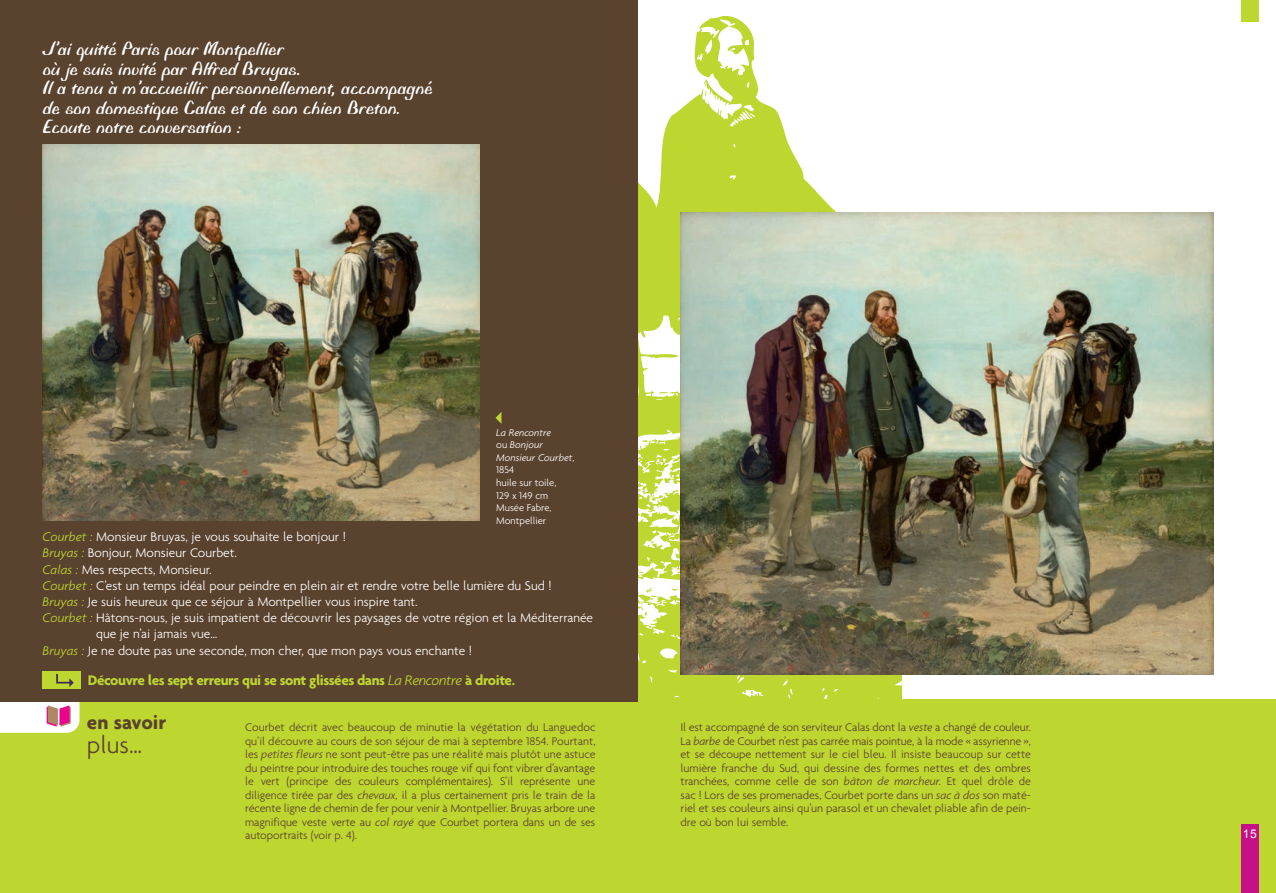
<style>
.page{position:relative;width:1276px;height:893px;background:#fff}
.page>*{position:absolute;margin:0;border:0;box-sizing:border-box;transform-origin:0 0}
.t1{font:300 25.5px "Agenda";color:#59422e}
.t2{font:700 21px "Agenda";color:#59422e}
.t3{font:20.25px/19.5px "Biffo";color:#fff}
.t4{font:700 15px "Agenda";letter-spacing:-.03em;color:#bed630}
.t5{font:300 13.5px "Agenda";color:#fff}
.t6{font:300 12px/13.5px "Agenda";letter-spacing:-.005em;color:#59422e;text-align:justify}
.t7{font:12px "Arial";color:#fff}
.t8{font:300 10.5px/12.6px "Agenda";color:#fff}
.s1{font-style:italic}
.s2{font-style:italic;color:#bed630}
.s3{font-weight:300;font-style:italic}
</style>
<div class="page">
<svg style="left:638px;top:15px;width:263px;height:684px"></svg>
<svg style="left:652px;top:495px;width:11px;height:7px"></svg>
<svg style="left:671px;top:588px;width:9px;height:3px"></svg>
<svg style="left:750px;top:691px;width:3px;height:4px"></svg>
<svg style="left:638px;top:571px;width:19px;height:30px"></svg>
<div style="left:0;top:699px;width:1276px;height:194px;background:#bed630"></div>
<div style="left:1242px;top:825px;width:17px;height:68px;background:#c51088"></div>
<div style="left:1242px;top:0;width:17px;height:21px;background:#bed630"></div>
<div style="left:0;top:0;width:638px;height:702px;background:#59422e"></div>
<img style="left:43px;top:145px;width:436px;height:376px">
<img style="left:680px;top:213px;width:533px;height:462px">
<div style="left:43px;top:672px;width:38px;height:17px;background:#bed630"></div>
<svg style="left:0;top:671px;width:80px;height:62px"></svg>
<svg style="left:495px;top:412px;width:6px;height:11px"></svg>
<h3 class="t3" style="left:43px;top:42px;width:391px">J’ai quitté Paris pour Montpellier<br>où je suis invité par Alfred Bruyas.<br>Il a tenu à m’accueillir personnellement, accompagné de son domestique Calas et de son chien Breton.<br>Ecoute notre conversation :</h3>
<p class="t8" style="left:496px;top:426px;width:80px"><span class="s1">La Rencontre<br></span>ou <span class="s1">Bonjour<br>Monsieur Courbet</span>,<br>1854<br>huile sur toile,<br>129 x 149 cm<br>Musée Fabre,<br>Montpellier</p>
<p class="t5" style="left:43px;top:529px;width:305px"><span class="s2">Courbet :</span> Monsieur Bruyas, je vous souhaite le bonjour !</p>
<p class="t5" style="left:43px;top:545px;width:196px"><span class="s2">Bruyas :</span> Bonjour, Monsieur Courbet.</p>
<p class="t5" style="left:43px;top:561px;width:171px"><span class="s2">Calas :</span> Mes respects, Monsieur.</p>
<p class="t5" style="left:43px;top:577px;width:511px"><span class="s2">Courbet :</span> C’est un temps idéal pour peindre en plein air et rendre votre belle lumière du Sud !</p>
<p class="t5" style="left:43px;top:593px;width:377px"><span class="s2">Bruyas :</span> Je suis heureux que ce séjour à Montpellier vous inspire tant.</p>
<p class="t5" style="left:43px;top:610px;width:552px"><span class="s2">Courbet :</span> Hâtons-nous, je suis impatient de découvrir les paysages de votre région et la Méditerranée</p>
<p class="t5" style="left:96px;top:626px;width:123px">que je n’ai jamais vue…</p>
<p class="t5" style="left:43px;top:642px;width:431px"><span class="s2">Bruyas :</span> Je ne doute pas une seconde, mon cher, que mon pays vous enchante !</p>
<p class="t4" style="left:88px;top:671px;width:429px">Découvre les sept erreurs qui se sont glissées dans <span class="s3">La Rencontre</span> à droite.</p>
<h2 class="t2" style="left:87px;top:709px;width:81px">en savoir</h2>
<h1 class="t1" style="left:87px;top:729px;width:57px">plus…</h1>
<p class="t6" style="left:245px;top:721px;width:352px">Courbet décrit avec beaucoup de minutie la végétation du Languedoc qu’il découvre au cours de son séjour de mai à septembre 1854. Pourtant, les <span class="s1">petites fleurs</span> ne sont peut-être pas une réalité mais plutôt une astuce du peintre pour introduire des touches rouge vif qui font vibrer d’avantage le vert (principe des couleurs complémentaires). S’il représente une diligence tirée par des <span class="s1">chevaux,</span> il a plus certainement pris le train de la récente ligne de chemin de fer pour venir à Montpellier. Bruyas arbore une magnifique veste verte au <span class="s1">col rayé</span> que Courbet portera dans un de ses autoportraits (voir p. 4).</p>
<p class="t6" style="left:680px;top:721px;width:352px">Il est accompagné de son serviteur Calas dont la <span class="s1">veste</span> a changé de couleur.<br>La <span class="s1">barbe</span> de Courbet n’est pas carrée mais pointue, à la mode « assyrienne », et se découpe nettement sur le ciel bleu. Il insiste beaucoup sur cette lumière franche du Sud, qui dessine des formes nettes et des ombres tranchées, comme celle de son <span class="s1">bâton de marcheur.</span> Et quel drôle de sac ! Lors de ses promenades, Courbet porte dans un <span class="s1">sac à dos</span> son maté&shy;riel et ses couleurs ainsi qu’un parasol et un chevalet pliable afin de pein&shy;dre où bon lui semble.</p>
<p class="t7" style="left:1242px;top:827px;width:16px">15</p>
</div>
